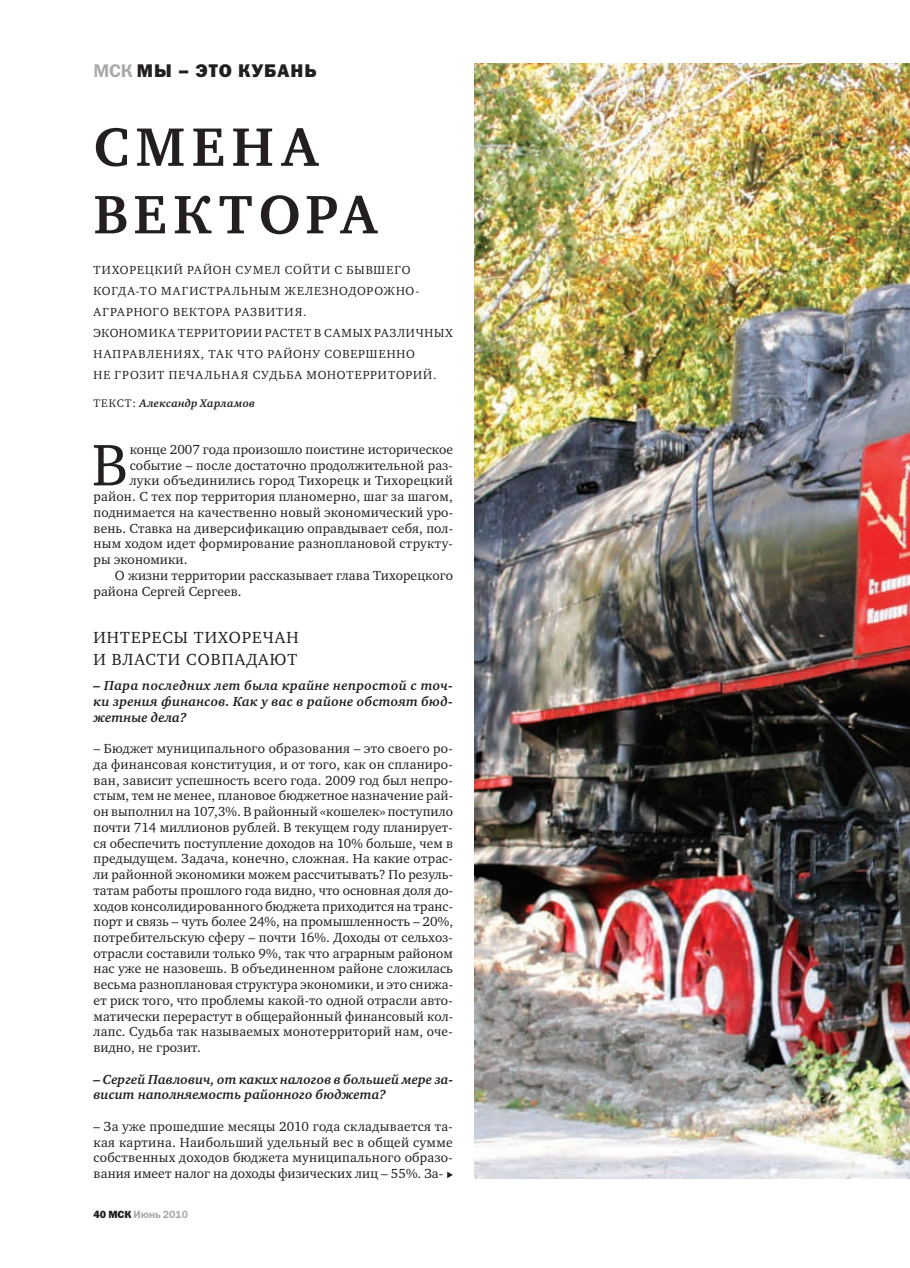
<style>
.page{position:relative;width:910px;height:1268px;background:#fff}
.page>*{position:absolute;margin:0;border:0;box-sizing:border-box;transform-origin:0 0}
.t1{font:60px "Charter ITCC";color:#231f20}
.t2{font:700 55.5px/67.5px "Charter ITCC";color:#231f20}
.t3{font:18.45px "Franklin Gothic Heavy C";letter-spacing:.05em;color:#231f20}
.t4{font:16.5px "Charter ITCC";letter-spacing:.065em;color:#231f20}
.t5{font:13.5px/15.8px "Charter ITCC";letter-spacing:.01em;color:#231f20;text-align:justify}
.t6{font:italic 700 13.5px/15.8px "Charter ITCC";letter-spacing:.005em;color:#231f20;text-align:justify}
.t7{font:12px "Charter ITCC";letter-spacing:.065em;color:#231f20}
.t8{font:italic 700 11.25px "Charter ITCC";letter-spacing:.025em;color:#231f20}
.t9{font:11.25px "Charter ITCC";color:#231f20}
.t10{font:10.5px "Franklin Gothic Demi C";letter-spacing:-.015em;color:#a8a9ad}
.s1{font-family:"Franklin Gothic Demi C";color:#a8a9ad}
.s2{font-weight:400;font-style:normal}
.s3{font-family:"Franklin Gothic Heavy C";color:#231f20}
</style>
<div class="page">
<img style="left:474px;top:64px;width:436px;height:1114px">
<svg style="left:447px;top:1171px;width:6px;height:6px"></svg>
<h3 class="t3" style="left:94px;top:60px;width:225px"><span class="s1">мск</span> мы – это кубань</h3>
<h2 class="t2" style="left:94px;top:114px;width:89px">Смена вектора</h2>
<p class="t7" style="left:94px;top:263px;width:18px">Тихо</p>
<p class="t7" style="left:129px;top:263px;width:18px">рецки</p>
<p class="t7" style="left:174px;top:263px;width:90px">й район сумел</p>
<p class="t7" style="left:285px;top:263px;width:91px">сойти с бывшего</p>
<p class="t7" style="left:94px;top:284px;width:10px">когда</p>
<p class="t7" style="left:136px;top:284px;width:36px">-то магист</p>
<p class="t7" style="left:216px;top:284px;width:79px">ральным железнодо</p>
<p class="t7" style="left:367px;top:284px;width:19px">рожно</p>
<p class="t7" style="left:415px;top:284px;width:5px">-</p>
<p class="t7" style="left:94px;top:305px;width:50px">аграрного</p>
<p class="t7" style="left:173px;top:305px;width:10px">векто</p>
<p class="t7" style="left:216px;top:305px;width:36px">ра развития</p>
<p class="t7" style="left:303px;top:305px;width:5px">.</p>
<p class="t7" style="left:94px;top:326px;width:19px">Экономика</p>
<p class="t7" style="left:178px;top:326px;width:41px">террито</p>
<p class="t7" style="left:236px;top:326px;width:45px">рии растет</p>
<p class="t7" style="left:314px;top:326px;width:21px">в сам</p>
<p class="t7" style="left:353px;top:326px;width:38px">ых различн</p>
<p class="t7" style="left:434px;top:326px;width:19px">ых</p>
<p class="t7" style="left:93px;top:347px;width:10px">нап</p>
<p class="t7" style="left:122px;top:347px;width:17px">равлениях</p>
<p class="t7" style="left:201px;top:347px;width:17px">, так</p>
<p class="t7" style="left:237px;top:347px;width:10px">что</p>
<p class="t7" style="left:268px;top:347px;width:66px">району сове</p>
<p class="t7" style="left:358px;top:347px;width:19px">ршенно</p>
<p class="t7" style="left:93px;top:368px;width:46px">не грозит</p>
<p class="t7" style="left:169px;top:368px;width:10px">печал</p>
<p class="t7" style="left:214px;top:368px;width:18px">ьная</p>
<p class="t7" style="left:253px;top:368px;width:64px">судьба моноте</p>
<p class="t7" style="left:363px;top:368px;width:25px">ррито</p>
<p class="t7" style="left:405px;top:368px;width:32px">рий.</p>
<p class="t9" style="left:94px;top:396px;width:17px">Текст</p>
<p class="t8" style="left:132px;top:397px;width:124px"><span class="s2">:</span> Александр Харламов</p>
<p class="t5" style="left:130px;top:441px;width:325px">конце 2007 года произошло поистине историческое</p>
<p class="t5" style="left:130px;top:457px;width:325px">событие – после достаточно продолжительной раз-</p>
<p class="t5" style="left:130px;top:473px;width:325px">луки объединились город Тихорецк и Тихорецкий</p>
<p class="t5" style="left:94px;top:489px;width:361px">район. С тех пор территория планомерно, шаг за шагом,</p>
<p class="t5" style="left:94px;top:504px;width:361px">поднимается на качественно новый экономический уро-</p>
<p class="t5" style="left:94px;top:520px;width:361px">вень. Ставка на диверсификацию оправдывает себя, пол-</p>
<p class="t5" style="left:94px;top:536px;width:361px">ным ходом идет формирование разноплановой структу-</p>
<p class="t5" style="left:94px;top:551px;width:95px">ры экономики.</p>
<p class="t5" style="left:115px;top:567px;width:340px">О жизни территории рассказывает глава Тихорецкого</p>
<p class="t5" style="left:94px;top:583px;width:150px">района Сергей Сергеев.</p>
<p class="t4" style="left:94px;top:628px;width:26px">Инте</p>
<p class="t4" style="left:142px;top:628px;width:65px">ресы тихо</p>
<p class="t4" style="left:242px;top:628px;width:23px">речан</p>
<p class="t4" style="left:94px;top:650px;width:31px">и власти</p>
<p class="t4" style="left:186px;top:650px;width:13px">совпада</p>
<p class="t4" style="left:270px;top:650px;width:27px">ют</p>
<p class="t6" style="left:94px;top:678px;width:361px">– Пара последних лет была крайне непростой с точ&shy;ки зрения финансов. Как у вас в районе обстоят бюд&shy;жетные дела?</p>
<p class="t5" style="left:94px;top:740px;width:361px">– Бюджет муниципального образования – это своего ро&shy;да финансовая конституция, и от того, как он спланиро&shy;ван, зависит успешность всего года. 2009 год был непро&shy;стым, тем не менее, плановое бюджетное назначение рай&shy;он выполнил на 107,3%. В районный «кошелек» поступило почти 714 миллионов рублей. В текущем году планирует&shy;ся обеспечить поступление доходов на 10% больше, чем в предыдущем. Задача, конечно, сложная. На какие отрас&shy;ли районной экономики можем рассчитывать? По резуль&shy;татам работы прошлого года видно, что основная доля до&shy;ходов консолидированного бюджета приходится на транс&shy;порт и связь – чуть более 24%, на промышленность – 20%, потребительскую сферу – почти 16%. Доходы от сельхоз&shy;отрасли составили только 9%, так что аграрным районом нас уже не назовешь. В объединенном районе сложилась весьма разноплановая структура экономики, и это снижа&shy;ет риск того, что проблемы какой-то одной отрасли авто&shy;матически перерастут в общерайонный финансовый кол&shy;лапс. Судьба так называемых монотерриторий нам, оче&shy;видно, не грозит.</p>
<p class="t6" style="left:94px;top:1071px;width:361px">– Сергей Павлович, от каких налогов в большей мере за&shy;висит наполняемость районного бюджета?</p>
<p class="t5" style="left:94px;top:1118px;width:361px">– За уже прошедшие месяцы 2010 года складывается та&shy;кая картина. Наибольший удельный вес в общей сумме собственных доходов бюджета муниципального образо&shy;вания имеет налог на доходы физических лиц – 55%. За-</p>
<h1 class="t1" style="left:92px;top:432px;width:38px">В</h1>
<p class="t10" style="left:94px;top:1208px;width:96px"><span class="s3">40 мСК</span> Июнь 2010</p>
</div>
